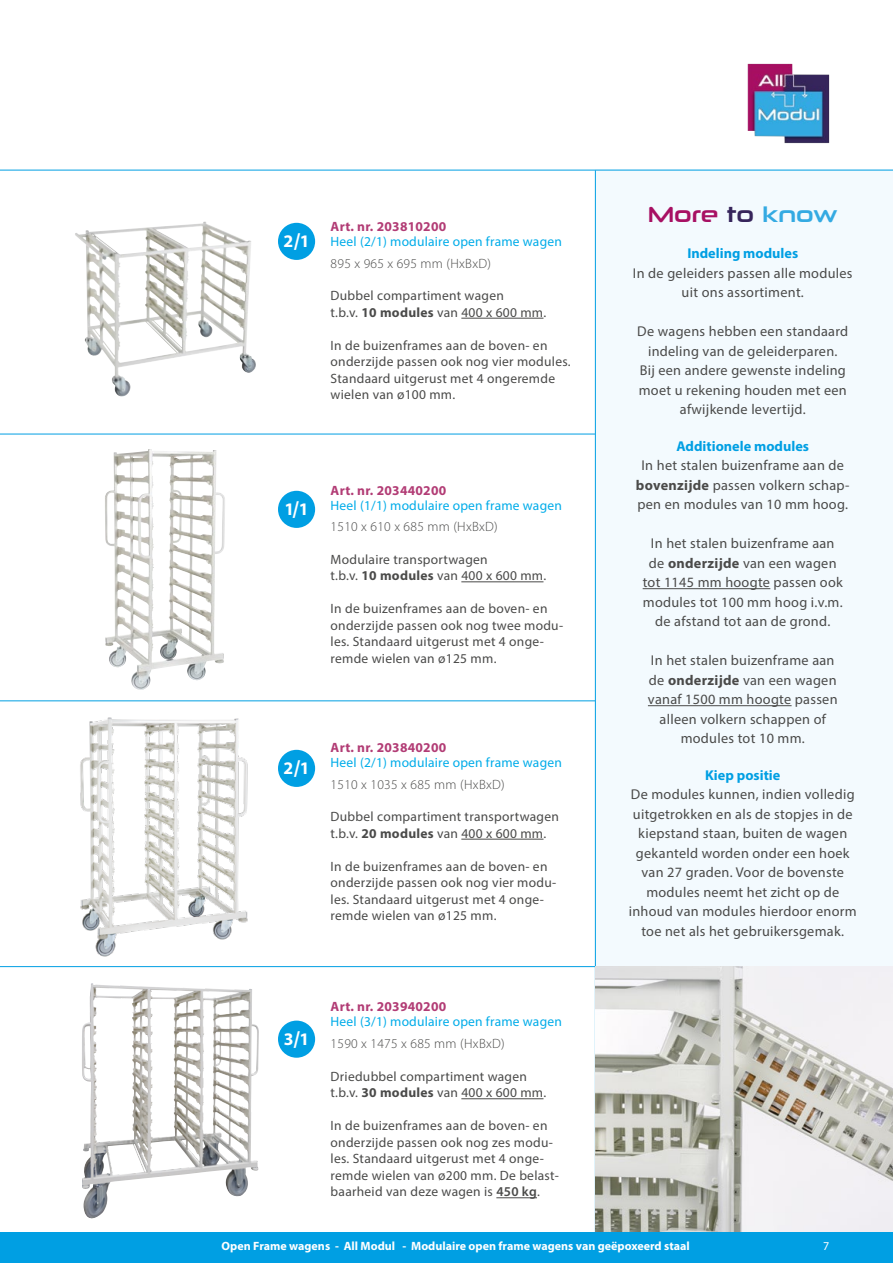
<style>
.page{position:relative;width:893px;height:1263px;background:#fff}
.page>*{position:absolute;margin:0;border:0;box-sizing:border-box;transform-origin:0 0}
.t1{font:21.75px "Neuropolitical Rg";color:#a71063}
.Platte_tekst_Ladewagens{font:700 17.7px "Myriad Pro";color:#fff}
.Zijkant_plt_txt{font:14.25px/19.5px "Myriad Pro";letter-spacing:.02em;color:#4a4a49;text-align:center}
.Zijkant_kopje{font:700 14.25px "Myriad Pro";color:#009fe3}
.Platte_tekst_Ladewagens-2{font:13.5px/16.5px "Myriad Pro";letter-spacing:.02em;color:#4a4a49}
.Titel{font:13.5px "Myriad Pro";letter-spacing:.015em;color:#00ace9}
.Light_plt_txt{font:300 13.5px "Myriad Pro";letter-spacing:.02em;color:#4a4a49}
.Art_nr{font:700 13.5px "Myriad Pro";letter-spacing:.02em;color:#b23c75}
.t2{font:700 12px "Myriad Pro";color:#fff}
.t3{font:12px "Myriad Pro";color:#fff}
.s1{font-size:23.1px}
.s2{font-weight:700}
.s3{font-weight:600}
.s4{color:#36255b}
.s5{color:#34aae2}
</style>
<div class="page">
<div style="left:595px;top:170px;width:298px;height:1062px;background:#f3fafe"></div>
<hr style="left:595px;top:170px;width:1px;height:1062px;background:#009fe3">
<hr style="left:0;top:170px;width:893px;height:1px;background:#009fe3">
<hr style="left:643px;top:588px;width:127px;height:1px;background:#4a4a49">
<hr style="left:648px;top:705px;width:144px;height:1px;background:#4a4a49">
<img style="left:82px;top:983px;width:177px;height:236px">
<img style="left:596px;top:966px;width:297px;height:266px">
<img style="left:80px;top:717px;width:168px;height:240px">
<img style="left:75px;top:222px;width:181px;height:175px">
<img style="left:105px;top:449px;width:120px;height:241px">
<hr style="left:461px;top:318px;width:82px;height:1px;background:#4a4a49">
<hr style="left:0;top:700px;width:595px;height:1px;background:#009fe3">
<hr style="left:0;top:434px;width:595px;height:1px;background:#009fe3">
<hr style="left:0;top:966px;width:595px;height:1px;background:#009fe3">
<hr style="left:461px;top:581px;width:82px;height:1px;background:#4a4a49">
<hr style="left:461px;top:839px;width:82px;height:1px;background:#4a4a49">
<hr style="left:461px;top:1098px;width:82px;height:1px;background:#4a4a49">
<hr style="left:496px;top:1197px;width:41px;height:1px;background:#4a4a49">
<div style="left:278px;top:491px;width:37px;height:37px;background:#009fe3;border-radius:50%"></div>
<div style="left:278px;top:223px;width:37px;height:37px;background:#009fe3;border-radius:50%"></div>
<div style="left:278px;top:750px;width:37px;height:37px;background:#009fe3;border-radius:50%"></div>
<div style="left:278px;top:1020px;width:37px;height:38px;background:#009fe3;border-radius:50%"></div>
<div style="left:0;top:1232px;width:893px;height:31px;background:#009fe3"></div>
<img style="left:747px;top:64px;width:82px;height:79px">
<p class="Platte_tekst_Ladewagens" style="left:283px;top:230px;width:28px">2<span class="s1">/</span>1</p>
<p class="Art_nr" style="left:331px;top:217px;width:117px">Art. nr. 203810200</p>
<p class="Titel" style="left:331px;top:233px;width:233px">Heel (2/1) modulaire open frame wagen</p>
<p class="Light_plt_txt" style="left:331px;top:255px;width:162px">895 x 965 x 695 mm (HxBxD)</p>
<p class="Platte_tekst_Ladewagens-2" style="left:331px;top:287px;width:217px">Dubbel compartiment wagen<br>t.b.v. <span class="s2">10 modules</span> van 400 x 600 mm.</p>
<p class="Platte_tekst_Ladewagens-2" style="left:331px;top:337px;width:242px">In de buizenframes aan de boven- en onderzijde passen ook nog vier modules.<br>Standaard uitgerust met 4 ongeremde wielen van ø100 mm.</p>
<p class="Platte_tekst_Ladewagens" style="left:285px;top:498px;width:25px">1<span class="s1">/</span>1</p>
<p class="Art_nr" style="left:331px;top:481px;width:117px">Art. nr. 203440200</p>
<p class="Titel" style="left:331px;top:497px;width:233px">Heel (1/1) modulaire open frame wagen</p>
<p class="Light_plt_txt" style="left:331px;top:519px;width:169px">1510 x 610 x 685 mm (HxBxD)</p>
<p class="Platte_tekst_Ladewagens-2" style="left:331px;top:551px;width:217px">Modulaire transportwagen<br>t.b.v. <span class="s2">10 modules</span> van 400 x 600 mm.</p>
<p class="Platte_tekst_Ladewagens-2" style="left:331px;top:600px;width:234px">In de buizenframes aan de boven- en onderzijde passen ook nog twee modu&shy;les. Standaard uitgerust met 4 onge&shy;remde wielen van ø125 mm.</p>
<p class="Platte_tekst_Ladewagens" style="left:283px;top:757px;width:28px">2<span class="s1">/</span>1</p>
<p class="Art_nr" style="left:331px;top:738px;width:117px">Art. nr. 203840200</p>
<p class="Titel" style="left:331px;top:754px;width:233px">Heel (2/1) modulaire open frame wagen</p>
<p class="Light_plt_txt" style="left:331px;top:776px;width:176px">1510 x 1035 x 685 mm (HxBxD)</p>
<p class="Platte_tekst_Ladewagens-2" style="left:331px;top:808px;width:230px">Dubbel compartiment transportwagen t.b.v. <span class="s2">20 modules</span> van 400 x 600 mm.</p>
<p class="Platte_tekst_Ladewagens-2" style="left:331px;top:858px;width:227px">In de buizenframes aan de boven- en onderzijde passen ook nog vier modu&shy;les. Standaard uitgerust met 4 onge&shy;remde wielen van ø125 mm.</p>
<p class="Platte_tekst_Ladewagens" style="left:284px;top:1027px;width:27px">3<span class="s1">/</span>1</p>
<p class="Art_nr" style="left:331px;top:998px;width:117px">Art. nr. 203940200</p>
<p class="Titel" style="left:331px;top:1014px;width:233px">Heel (3/1) modulaire open frame wagen</p>
<p class="Light_plt_txt" style="left:331px;top:1035px;width:176px">1590 x 1475 x 685 mm (HxBxD)</p>
<p class="Platte_tekst_Ladewagens-2" style="left:331px;top:1068px;width:217px">Driedubbel compartiment wagen t.b.v. <span class="s2">30 modules</span> van 400 x 600 mm.</p>
<p class="Platte_tekst_Ladewagens-2" style="left:331px;top:1117px;width:230px">In de buizenframes aan de boven- en onderzijde passen ook nog zes modu&shy;les. Standaard uitgerust met 4 onge&shy;remde wielen van ø200 mm. De belast&shy;baarheid van deze wagen is <span class="s3">450 kg</span>.</p>
<p class="t1" style="left:648px;top:200px;width:191px">More <span class="s4">to</span> <span class="s5">know</span></p>
<p class="Zijkant_kopje" style="left:687px;top:244px;width:112px">Indeling modules</p>
<p class="Zijkant_plt_txt" style="left:633px;top:263px;width:221px">In de geleiders passen alle modules uit ons assortiment.</p>
<p class="Zijkant_plt_txt" style="left:637px;top:321px;width:212px">De wagens hebben een standaard indeling van de geleiderparen.<br>Bij een andere gewenste indeling moet u rekening houden met een afwijkende levertijd.</p>
<p class="Zijkant_kopje" style="left:676px;top:437px;width:134px">Additionele modules</p>
<p class="Zijkant_plt_txt" style="left:636px;top:455px;width:215px">In het stalen buizenframe aan de <span class="s2">bovenzijde</span> passen volkern schap&shy;pen en modules van 10 mm hoog.</p>
<p class="Zijkant_plt_txt" style="left:643px;top:533px;width:202px">In het stalen buizenframe aan de <span class="s2">onderzijde</span> van een wagen tot 1145 mm hoogte passen ook modules tot 100 mm hoog i.v.m. de afstand tot aan de grond.</p>
<p class="Zijkant_plt_txt" style="left:648px;top:650px;width:191px">In het stalen buizenframe aan de <span class="s2">onderzijde</span> van een wagen vanaf 1500 mm hoogte passen alleen volkern schappen of modules tot 10 mm.</p>
<p class="Zijkant_kopje" style="left:705px;top:766px;width:77px">Kiep positie</p>
<p class="Zijkant_plt_txt" style="left:629px;top:784px;width:230px">De modules kunnen, indien volledig uitgetrokken en als de stopjes in de kiepstand staan, buiten de wagen gekanteld worden onder een hoek van 27 graden. Voor de bovenste modules neemt het zicht op de inhoud van modules hierdoor enorm toe net als het gebruikersgemak.</p>
<p class="t2" style="left:222px;top:1238px;width:470px">Open Frame wagens - All Modul - Modulaire open frame wagens van geëpoxeerd staal</p>
<p class="t3" style="left:823px;top:1239px;width:8px">7</p>
</div>
